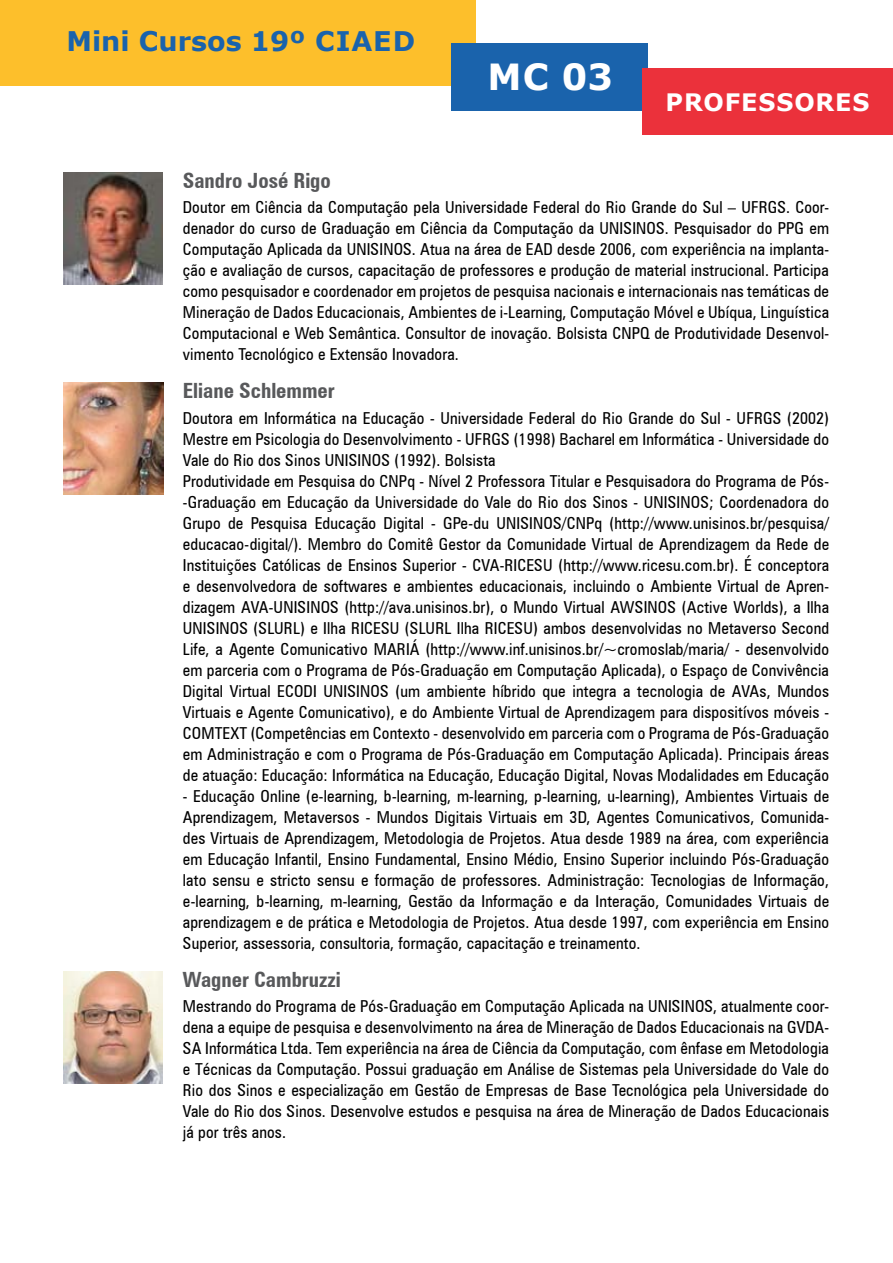
<style>
.page{position:relative;width:893px;height:1263px;background:#fff}
.page>*{position:absolute;margin:0;border:0;box-sizing:border-box;transform-origin:0 0}
.t1{font:700 36px "Verdana";color:#fff}
.t2{font:700 27px "Verdana";color:#1a63ac}
.t3{font:700 24px "Verdana";letter-spacing:.035em;color:#fff}
.t4{font:700 condensed 21px "Zurich BT";color:#58595b}
.t5{font:condensed 16.5px/21px "Zurich BT";letter-spacing:.01em;color:#000;text-align:justify}
</style>
<div class="page">
<div style="left:0;top:0;width:475px;height:86px;background:#fdbf2b"></div>
<div style="left:451px;top:43px;width:197px;height:67px;background:#1a63ac"></div>
<div style="left:642px;top:68px;width:251px;height:67px;background:#eb313b"></div>
<img style="left:64px;top:172px;width:99px;height:112px">
<img style="left:64px;top:383px;width:99px;height:112px">
<img style="left:64px;top:972px;width:99px;height:112px">
<h2 class="t2" style="left:66px;top:22px;width:350px">M ini Cursos 19º CIAED</h2>
<h1 class="t1" style="left:487px;top:52px;width:127px">mc 03</h1>
<h3 class="t3" style="left:666px;top:85px;width:205px">PROFESSORES</h3>
<p class="t4" style="left:183px;top:168px;width:150px">Sandro José Rigo</p>
<p class="t5" style="left:183px;top:197px;width:648px">Doutor em Ciência da Computação pela Universidade Federal do Rio Grande do Sul – UFRGS. Coor&shy;denador do curso de Graduação em Ciência da Computação da UNISINOS. Pesquisador do PPG em Computação Aplicada da UNISINOS. Atua na área de EAD desde 2006, com experiência na implanta&shy;ção e avaliação de cursos, capacitação de professores e produção de material instrucional. Participa como pesquisador e coordenador em projetos de pesquisa nacionais e internacionais nas temáticas de Mineração de Dados Educacionais, Ambientes de i-Learning, Computação Móvel e Ubíqua, Linguística Computacional e Web Semântica. Consultor de inovação. Bolsista CNPQ de Produtividade Desenvol&shy;vimento Tecnológico e Extensão Inovadora.</p>
<p class="t4" style="left:183px;top:378px;width:153px">Eliane Schlemmer</p>
<p class="t5" style="left:183px;top:407px;width:648px;text-align:left">Doutora em Informática na Educação - Universidade Federal do Rio Grande do Sul - UFRGS (2002)<br>Mestre em Psicologia do Desenvolvimento - UFRGS (1998) Bacharel em Informática - Universidade do Vale do Rio dos Sinos UNISINOS (1992). Bolsista<br>Produtividade em Pesquisa do CNPq - Nível 2 Professora Titular e Pesquisadora do Programa de Pós--Graduação em Educação da Universidade do Vale do Rio dos Sinos - UNISINOS; Coordenadora do Grupo de Pesquisa Educação Digital - GPe-du UNISINOS/CNPq (http://www.unisinos.br/pesquisa/ educacao-digital/). Membro do Comitê Gestor da Comunidade Virtual de Aprendizagem da Rede de Instituições Católicas de Ensinos Superior - CVA-RICESU (http://www.ricesu.com.br). É conceptora e desenvolvedora de softwares e ambientes educacionais, incluindo o Ambiente Virtual de Apren&shy;dizagem AVA-UNISINOS (http://ava.unisinos.br), o Mundo Virtual AWSINOS (Active Worlds), a Ilha UNISINOS (SLURL) e Ilha RICESU (SLURL Ilha RICESU) ambos desenvolvidas no Metaverso Second Life, a Agente Comunicativo MARIÁ (http://www.inf.unisinos.br/~cromoslab/maria/ - desenvolvido em parceria com o Programa de Pós-Graduação em Computação Aplicada), o Espaço de Convivência Digital Virtual ECODI UNISINOS (um ambiente híbrido que integra a tecnologia de AVAs, Mundos Virtuais e Agente Comunicativo), e do Ambiente Virtual de Aprendizagem para dispositívos móveis - COMTEXT (Competências em Contexto - desenvolvido em parceria com o Programa de Pós-Graduação em Administração e com o Programa de Pós-Graduação em Computação Aplicada). Principais áreas de atuação: Educação: Informática na Educação, Educação Digital, Novas Modalidades em Educação</p>
<p class="t5" style="left:183px;top:785px;width:648px">- Educação Online (e-learning, b-learning, m-learning, p-learning, u-learning), Ambientes Virtuais de Aprendizagem, Metaversos - Mundos Digitais Virtuais em 3D, Agentes Comunicativos, Comunida&shy;des Virtuais de Aprendizagem, Metodologia de Projetos. Atua desde 1989 na área, com experiência em Educação Infantil, Ensino Fundamental, Ensino Médio, Ensino Superior incluindo Pós-Graduação lato sensu e stricto sensu e formação de professores. Administração: Tecnologias de Informação, e-learning, b-learning, m-learning, Gestão da Informação e da Interação, Comunidades Virtuais de aprendizagem e de prática e Metodologia de Projetos. Atua desde 1997, com experiência em Ensino Superior, assessoria, consultoria, formação, capacitação e treinamento.</p>
<p class="t4" style="left:183px;top:966px;width:159px">Wagner Cambruzzi</p>
<p class="t5" style="left:183px;top:995px;width:648px">Mestrando do Programa de Pós-Graduação em Computação Aplicada na UNISINOS, atualmente coor&shy;dena a equipe de pesquisa e desenvolvimento na área de Mineração de Dados Educacionais na GVDA-SA Informática Ltda. Tem experiência na área de Ciência da Computação, com ênfase em Metodologia e Técnicas da Computação. Possui graduação em Análise de Sistemas pela Universidade do Vale do Rio dos Sinos e especialização em Gestão de Empresas de Base Tecnológica pela Universidade do Vale do Rio dos Sinos. Desenvolve estudos e pesquisa na área de Mineração de Dados Educacionais já por três anos.</p>
</div>
